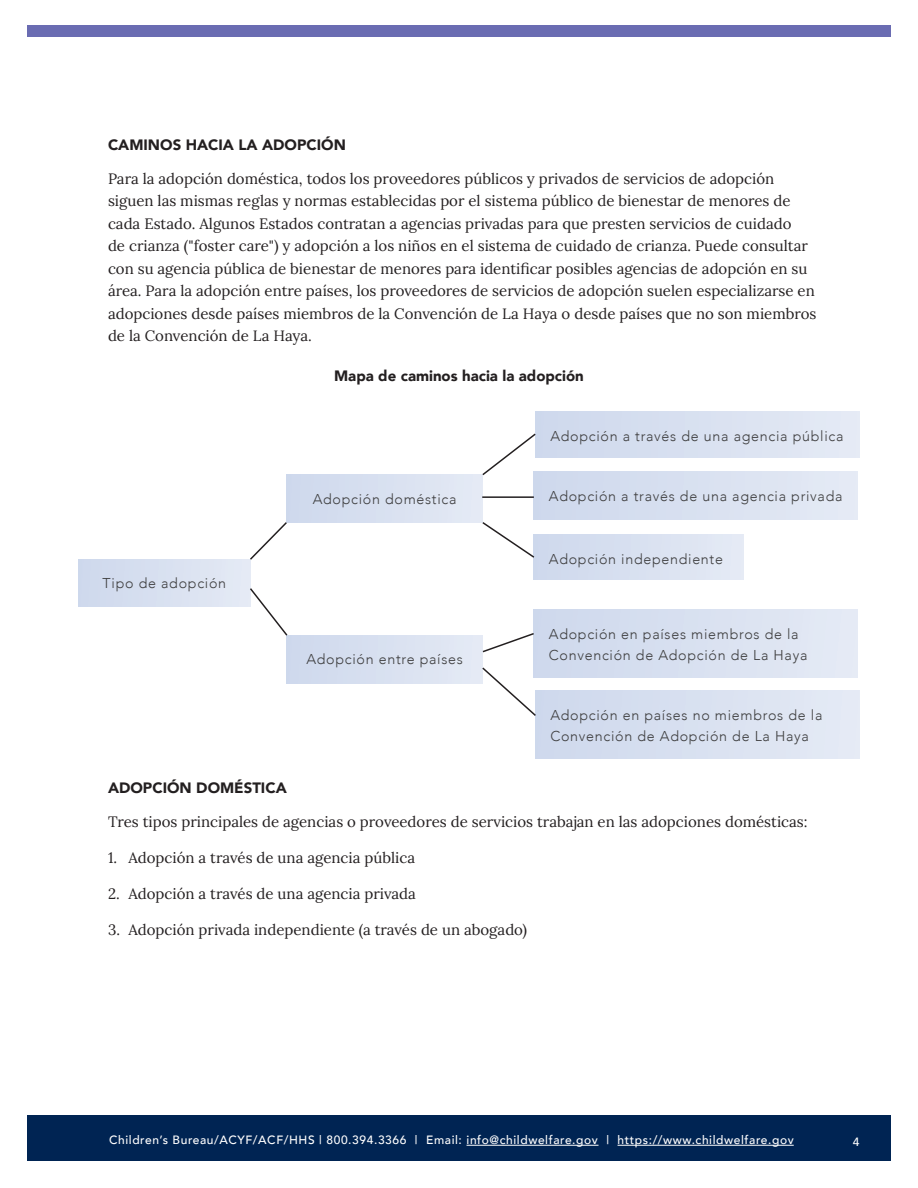
<style>
.page{position:relative;width:918px;height:1188px;background:#fff}
.page>*{position:absolute;margin:0;border:0;box-sizing:border-box;transform-origin:0 0}
.t1{font:15px/22.5px "Lora";color:#231f20}
.t2{font:900 15px "Avenir";color:#231f20}
.t3{font:300 14.25px/21px "Avenir";letter-spacing:.05em;color:#3e3e3f}
.t4{font:500 12px "Avenir";letter-spacing:.05em;color:#fff}
</style>
<div class="page">
<div style="left:27px;top:1116px;width:864px;height:45px;background:#002453"></div>
<hr style="left:467px;top:1145px;width:132px;height:1px;background:#fff">
<hr style="left:618px;top:1145px;width:176px;height:1px;background:#fff">
<div style="left:27px;top:26px;width:864px;height:12px;background:#6a6cb2"></div>
<div style="left:78px;top:559px;width:172px;height:47px;background:#d8e1f0"></div>
<div style="left:286px;top:475px;width:197px;height:48px;background:#d8e1f0"></div>
<div style="left:286px;top:635px;width:197px;height:48px;background:#d8e1f0"></div>
<div style="left:535px;top:411px;width:324px;height:46px;background:#d8e1f0"></div>
<div style="left:534px;top:472px;width:324px;height:48px;background:#d8e1f0"></div>
<div style="left:534px;top:535px;width:209px;height:44px;background:#d8e1f0"></div>
<div style="left:534px;top:610px;width:324px;height:67px;background:#d9e1f1"></div>
<div style="left:535px;top:691px;width:324px;height:67px;background:#d8e1f0"></div>
<svg style="left:248px;top:521px;width:40px;height:40px"></svg>
<svg style="left:248px;top:587px;width:41px;height:50px"></svg>
<svg style="left:481px;top:432px;width:56px;height:45px"></svg>
<hr style="left:482px;top:496px;width:52px;height:2px;background:#231f20">
<svg style="left:481px;top:521px;width:55px;height:38px"></svg>
<svg style="left:481px;top:666px;width:57px;height:52px"></svg>
<svg style="left:481px;top:632px;width:55px;height:22px"></svg>
<h3 class="t2" style="left:108px;top:132px;width:239px">CAMINOS HACIA LA ADOPCIÓN</h3>
<p class="t1" style="left:108px;top:166px;width:710px">Para la adopción doméstica, todos los proveedores públicos y privados de servicios de adopción siguen las mismas reglas y normas establecidas por el sistema público de bienestar de menores de cada Estado. Algunos Estados contratan a agencias privadas para que presten servicios de cuidado<br>de crianza ("foster care") y adopción a los niños en el sistema de cuidado de crianza. Puede consultar con su agencia pública de bienestar de menores para identificar posibles agencias de adopción en su área. Para la adopción entre países, los proveedores de servicios de adopción suelen especializarse en adopciones desde países miembros de la Convención de La Haya o desde países que no son miembros de la Convención de La Haya.</p>
<h4 class="t2" style="left:334px;top:363px;width:251px">Mapa de caminos hacia la adopción</h4>
<p class="t3" style="left:102px;top:573px;width:125px">Tipo de adopción</p>
<p class="t3" style="left:313px;top:489px;width:145px">Adopción doméstica</p>
<p class="t3" style="left:306px;top:649px;width:158px">Adopción entre países</p>
<p class="t3" style="left:550px;top:425px;width:295px">Adopción a través de una agencia pública</p>
<p class="t3" style="left:549px;top:486px;width:295px">Adopción a través de una agencia privada</p>
<p class="t3" style="left:549px;top:549px;width:176px">Adopción independiente</p>
<p class="t3" style="left:549px;top:624px;width:260px">Adopción en países miembros de la<br>Convención de Adopción de La Haya</p>
<p class="t3" style="left:550px;top:705px;width:274px">Adopción en países no miembros de la<br>Convención de Adopción de La Haya</p>
<h3 class="t2" style="left:108px;top:775px;width:180px">ADOPCIÓN DOMÉSTICA</h3>
<p class="t1" style="left:108px;top:809px;width:701px">Tres tipos principales de agencias o proveedores de servicios trabajan en las adopciones domésticas:</p>
<p class="t1" style="left:108px;top:845px;width:309px">1. Adopción a través de una agencia pública</p>
<p class="t1" style="left:108px;top:881px;width:309px">2. Adopción a través de una agencia privada</p>
<p class="t1" style="left:108px;top:917px;width:420px">3. Adopción privada independiente (a través de un abogado)</p>
<p class="t4" style="left:109px;top:1130px;width:686px">Children’s Bureau/ACYF/ACF/HHS | 800.394.3366 | Email: info@childwelfare.gov | https://www.childwelfare.gov</p>
<p class="t4" style="left:853px;top:1131px;width:8px">4</p>
</div>
